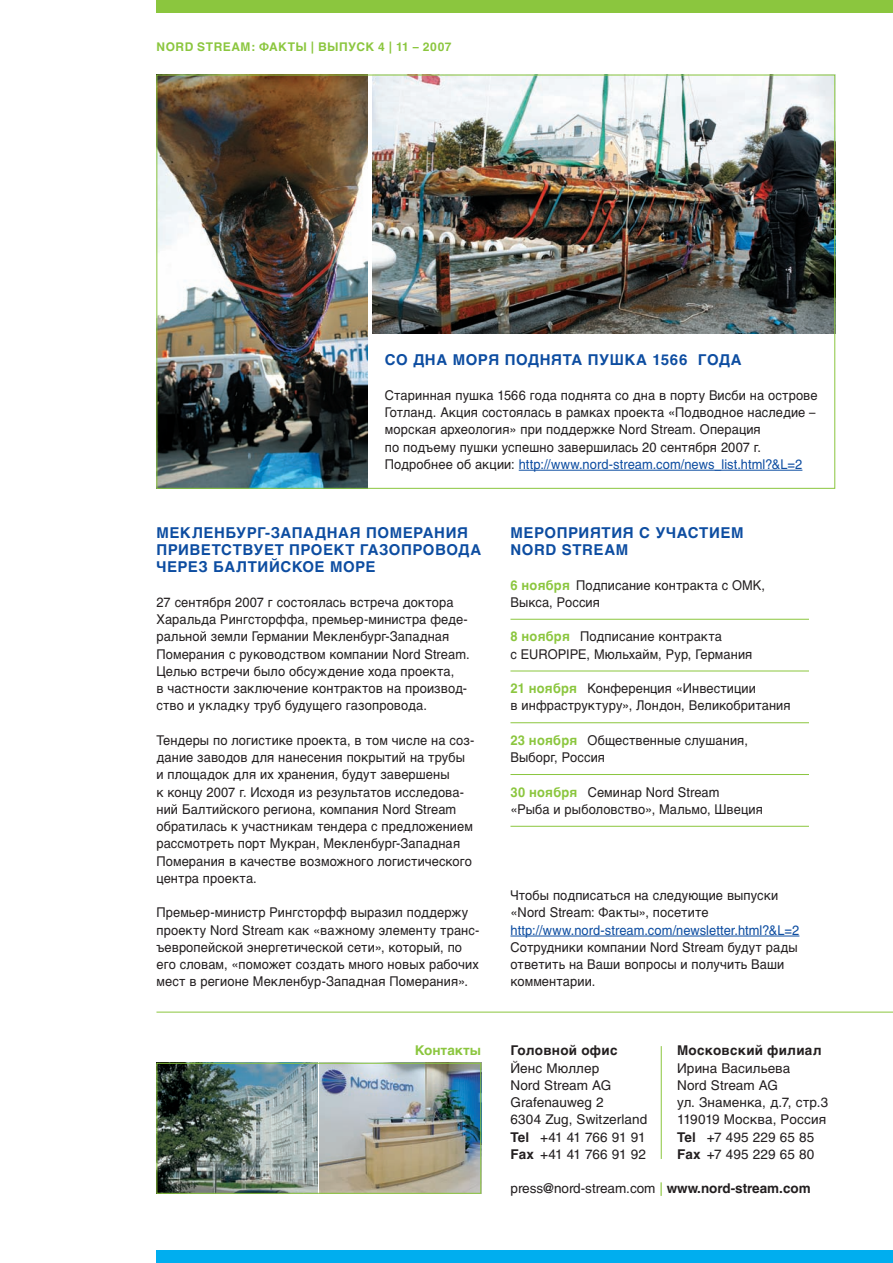
<style>
.page{position:relative;width:893px;height:1263px;background:#fff}
.page>*{position:absolute;margin:0;border:0;box-sizing:border-box;transform-origin:0 0}
._1b_Kapitel-Headline{font:700 15px/17.2px "Helvetica Cyr";letter-spacing:.04em;color:#0d4da1}
._3_Copytext{font:13.5px/17.2px "Helvetica Cyr Upright";letter-spacing:.01em;color:#231f20;scale:.95 1}
._3_Copytext-2{font:13.5px "Helvetica Cyr Upright";letter-spacing:.01em;color:#231f20}
._3_Copytext-3{font:700 13.5px "Helvetica Cyr";letter-spacing:.02em;color:#231f20}
._3_Copytext-4{font:13.5px "Helvetica Cyr Upright";letter-spacing:-.02em;color:#231f20}
._3_Copytext-5{font:13.5px "Helvetica Cyr Upright";letter-spacing:-.015em;color:#231f20}
._2a_Zwischenhead_grü{font:700 13.5px "Helvetica Cyr";color:#8bc63e}
.t1{font:700 12px "Helvetica Cyr";letter-spacing:.04em;color:#8bc63e}
.s1{color:#0d4da1}
.s2{font-family:"Helvetica Cyr";font-weight:700;color:#8bc63e}
.s3{font-family:"Helvetica Cyr";font-weight:700}
.s4{color:#8bc63e}
</style>
<div class="page">
<div style="left:156px;top:1250px;width:737px;height:13px;background:#00aeef"></div>
<div style="left:156px;top:0;width:737px;height:13px;background:#8bc63e"></div>
<img style="left:320px;top:1065px;width:159px;height:127px">
<img style="left:158px;top:1065px;width:160px;height:127px">
<hr style="left:661px;top:1046px;width:1px;height:113px;background:#8bc63e">
<hr style="left:156px;top:1012px;width:737px;height:1px;background:#8bc63e">
<img style="left:372px;top:77px;width:461px;height:256px">
<img style="left:158px;top:77px;width:210px;height:410px">
<hr style="left:519px;top:470px;width:283px;height:1px;background:#0d4da1">
<hr style="left:510px;top:936px;width:289px;height:1px;background:#0d4da1">
<hr style="left:510px;top:619px;width:299px;height:1px;background:#8bc63e">
<hr style="left:510px;top:671px;width:299px;height:1px;background:#8bc63e">
<hr style="left:510px;top:722px;width:299px;height:1px;background:#8bc63e">
<hr style="left:510px;top:774px;width:299px;height:1px;background:#8bc63e">
<hr style="left:510px;top:826px;width:299px;height:1px;background:#8bc63e">
<div style="left:156px;top:1063px;width:325px;height:131px;border:1px solid #8bc63e"></div>
<p class="t1" style="left:156px;top:40px;width:297px">NORD STREAM: ФАКТЫ | ВЫПУСК 4 | 11 – 2007</p>
<p class="_1b_Kapitel-Headline" style="left:385px;top:351px;width:356px">Со дна моря поднята пушка 1566 года</p>
<p class="_3_Copytext" style="left:385px;top:387px;width:457px">Старинная пушка 1566 года поднята со дна в порту Висби на острове Готланд. Акция состоялась в рамках проекта «Подводное наследие – морская археология» при поддержке Nord Stream. Операция<br>по подъему пушки успешно завершилась 20 сентября 2007 г.<br>Подробнее об акции: <span class="s1">http://www.nord-stream.com/news_list.html?&amp;L=2</span></p>
<p class="_1b_Kapitel-Headline" style="left:156px;top:524px;width:136px">Мекленбург-запа</p>
<p class="_1b_Kapitel-Headline" style="left:315px;top:524px;width:154px">дная померания</p>
<p class="_1b_Kapitel-Headline" style="left:156px;top:541px;width:67px">приветству</p>
<p class="_1b_Kapitel-Headline" style="left:156px;top:541px;width:324px;text-indent:108px">ет проект газопровода через балтийское море</p>
<p class="_3_Copytext" style="left:156px;top:594px;width:331px">27 сентября 2007 г состоялась встреча доктора Харальда Рингсторффа, премьер-министра феде&shy;ральной земли Германии Мекленбург-Западная Померания с руководством компании Nord Stream.<br>Целью встречи было обсуждение хода проекта,<br>в частности заключение контрактов на производ&shy;ство и укладку труб будущего газопровода.</p>
<p class="_3_Copytext" style="left:156px;top:732px;width:336px">Тендеры по логистике проекта, в том числе на соз&shy;дание заводов для нанесения покрытий на трубы и площадок для их хранения, будут завершены<br>к концу 2007 г. Исходя из результатов исследова&shy;ний Балтийского региона, компания Nord Stream обратилась к участникам тендера с предложением рассмотреть порт Мукран, Мекленбург-Западная Померания в качестве возможного логистического центра проекта.</p>
<p class="_3_Copytext" style="left:156px;top:904px;width:342px">Премьер-министр Рингсторфф выразил поддержу проекту Nord Stream как «важному элементу транс&shy;ъевропейской энергетической сети», который, по его словам, «поможет создать много новых рабочих мест в регионе Мекленбур-Западная Померания».</p>
<p class="_2a_Zwischenhead_grü" style="left:415px;top:1043px;width:68px">Контакты</p>
<p class="_1b_Kapitel-Headline" style="left:510px;top:524px;width:178px">Мероприятия с участ</p>
<p class="_1b_Kapitel-Headline" style="left:709px;top:524px;width:34px">ием</p>
<p class="_1b_Kapitel-Headline" style="left:510px;top:541px;width:24px">Nord</p>
<p class="_1b_Kapitel-Headline" style="left:562px;top:541px;width:23px">Stream</p>
<p class="_3_Copytext" style="left:510px;top:576px;width:270px"><span class="s2">6 ноября</span> Подписание контракта с ОМК,<br>Выкса, Россия</p>
<p class="_3_Copytext" style="left:510px;top:628px;width:256px"><span class="s2">8 ноября</span> Подписание контракта<br>с EUROPIPE, Мюльхайм, Рур, Германия</p>
<p class="_3_Copytext" style="left:510px;top:680px;width:296px"><span class="s2">21 ноября</span> Конференция «Инвестиции<br>в инфраструктуру», Лондон, Великобритания</p>
<p class="_3_Copytext" style="left:510px;top:732px;width:251px"><span class="s2">23 ноября</span> Общественные слушания,<br>Выборг, Россия</p>
<p class="_3_Copytext" style="left:510px;top:783px;width:267px"><span class="s2">30 ноября</span> Семинар Nord Stream<br>«Рыба и рыболовство», Мальмо, Швеция</p>
<p class="_3_Copytext" style="left:510px;top:887px;width:306px">Чтобы подписаться на следующие выпуски «Nord Stream: Факты», посетите <span class="s1">http://www.nord-stream.com/newsletter.html?&amp;L=2</span></p>
<p class="_3_Copytext" style="left:510px;top:939px;width:304px">Сотрудники компании Nord Stream будут рады ответить на Ваши вопросы и получить Ваши комментарии.</p>
<p class="_3_Copytext-3" style="left:510px;top:1043px;width:109px">Головной офис</p>
<p class="_3_Copytext-2" style="left:510px;top:1060px;width:90px">Йенс Мюллер</p>
<p class="_3_Copytext-2" style="left:510px;top:1078px;width:102px">Nord Stream AG</p>
<p class="_3_Copytext-2" style="left:510px;top:1095px;width:95px">Grafenauweg 2</p>
<p class="_3_Copytext-2" style="left:510px;top:1112px;width:138px">6304 Zug, Switzerland</p>
<p class="_3_Copytext-4" style="left:510px;top:1129px;width:137px"><span class="s3">Tel</span> +41 41 766 91 91</p>
<p class="_3_Copytext-5" style="left:510px;top:1147px;width:137px"><span class="s3">Fax</span> +41 41 766 91 92</p>
<p class="_3_Copytext-3" style="left:677px;top:1043px;width:146px">Московский филиал</p>
<p class="_3_Copytext-2" style="left:677px;top:1060px;width:115px">Ирина Васильева</p>
<p class="_3_Copytext-2" style="left:677px;top:1078px;width:102px">Nord Stream AG</p>
<p class="_3_Copytext-2" style="left:677px;top:1095px;width:153px">ул. Знаменка, д.7, стр.3</p>
<p class="_3_Copytext-2" style="left:677px;top:1112px;width:151px">119019 Москва, Россия</p>
<p class="_3_Copytext-2" style="left:677px;top:1129px;width:139px"><span class="s3">Tel</span> +7 495 229 65 85</p>
<p class="_3_Copytext-2" style="left:677px;top:1147px;width:139px"><span class="s3">Fax</span> +7 495 229 65 80</p>
<p class="_3_Copytext-2" style="left:510px;top:1181px;width:302px">press@nord-stream.com <span class="s4">|</span> <span class="s3">www.nord-stream.com</span></p>
</div>
